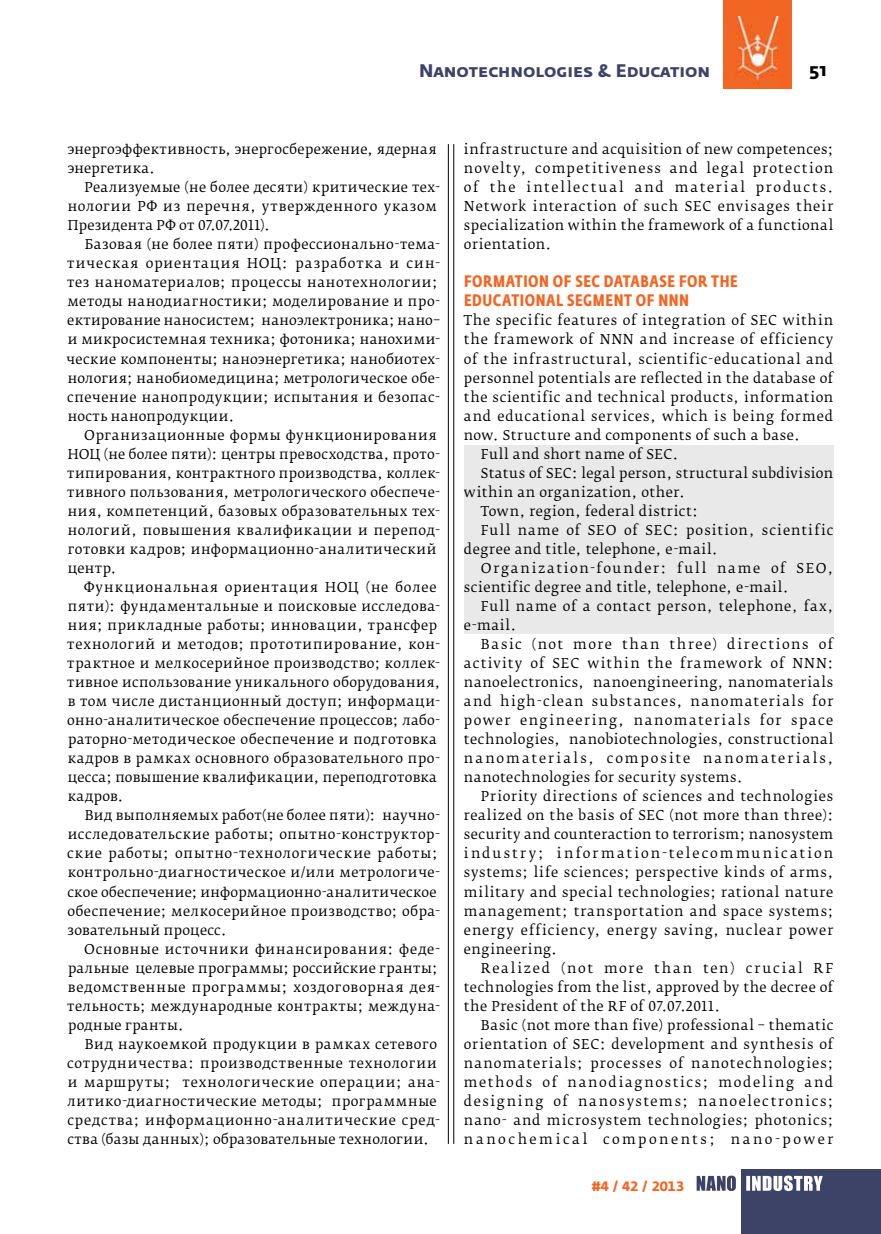
<style>
.page{position:relative;width:881px;height:1234px;background:#fff}
.page>*{position:absolute;margin:0;border:0;box-sizing:border-box;transform-origin:0 0}
.t1{font:700 18px "Fedra Sans Alt Pro";color:#3d4366}
.t2{font:700 18px "Fedra Sans Alt Pro";color:#000}
.t3{font:700 16.5px/19px "Fedra Sans Cond Pro";letter-spacing:.035em;color:#f26522}
.t4{font:13.5px/19px "Fedra Serif B Pro";letter-spacing:.045em;color:#000}
.t5{font:13.5px "Fedra Serif B Pro";letter-spacing:.07em;color:#000}
.t6{font:13.5px "Fedra Serif B Pro";letter-spacing:.065em;color:#000}
.t7{font:13.5px "Fedra Serif B Pro";letter-spacing:.08em;color:#000}
.t8{font:13.5px "Fedra Serif B Pro";letter-spacing:.13em;color:#000}
.t9{font:13.5px/19px "Fedra Serif B Pro";letter-spacing:.025em;color:#000}
.t10{font:13.5px "Fedra Serif B Pro";letter-spacing:.075em;color:#000}
.t11{font:13.5px "Fedra Serif B Pro";letter-spacing:.085em;color:#000}
.t12{font:13.5px "Fedra Serif B Pro";letter-spacing:.095em;color:#000}
.t13{font:13.5px "Fedra Serif B Pro";letter-spacing:.12em;color:#000}
.t14{font:13.5px "Fedra Serif B Pro";letter-spacing:.115em;color:#000}
.t15{font:13.5px "Fedra Serif B Pro";letter-spacing:.16em;color:#000}
.t16{font:13.5px "Fedra Serif B Pro";letter-spacing:.155em;color:#000}
.t17{font:13.5px "Fedra Serif B Pro";letter-spacing:.125em;color:#000}
.t18{font:13.5px "Fedra Serif B Pro";letter-spacing:.14em;color:#000}
.t19{font:13.5px "Fedra Serif B Pro";letter-spacing:.19em;color:#000}
.t20{font:700 13.5px "Fedra Sans Alt Pro";color:#f26522}
</style>
<div class="page">
<svg style="left:791px;top:53px;width:1px;height:30px"></svg>
<div style="left:722px;top:0;width:69px;height:89px;background:#f26522"></div>
<img style="left:727px;top:17px;width:53px;height:67px">
<div style="left:741px;top:1169px;width:139px;height:64px;background:#3d4366"></div>
<svg style="left:746px;top:1175px;width:76px;height:15px"></svg>
<svg style="left:696px;top:1175px;width:39px;height:15px"></svg>
<hr style="left:448px;top:144px;width:1px;height:999px;background:#000">
<hr style="left:453px;top:144px;width:1px;height:999px;background:#000">
<div style="left:464px;top:445px;width:368px;height:188px;background:#e9e9ea"></div>
<h1 class="t1" style="left:419px;top:60px;width:292px">Nanotechnologies &amp; Education</h1>
<h1 class="t2" style="left:809px;top:58px;width:19px">51</h1>
<p class="t9" style="left:68px;top:140px;width:370px">энергоэффективность, энергосбережение, ядерная энергетика.</p>
<p class="t4" style="left:68px;top:178px;width:374px;text-indent:17px">Реализуемые (не более десяти) критические тех&shy;нологии РФ из перечня, утвержденного указом<br>Президента РФ от 07.07.2011).</p>
<p class="t4" style="left:66px;top:235px;width:375px;text-indent:18px">Базовая (не более пяти) профессионально-тема&shy;тическая ориентация НОЦ: разработка и син&shy;тез наноматериалов; процессы нанотехнологии; методы нанодиагностики; моделирование и про&shy;ектирование наносистем; наноэлектроника; нано– и микросистемная техника; фотоника; нанохими&shy;ческие компоненты; наноэнергетика; нанобиотех&shy;нология; нанобиомедицина; метрологическое обе&shy;спечение нанопродукции; испытания и безопас&shy;ность нанопродукции.</p>
<p class="t4" style="left:67px;top:425px;width:374px;text-indent:17px">Организационные формы функционирования НОЦ (не более пяти): центры превосходства, прото&shy;типирования, контрактного производства, коллек&shy;тивного пользования, метрологического обеспече&shy;ния, компетенций, базовых образовательных тех&shy;нологий, повышения квалификации и перепод&shy;готовки кадров; информационно-аналитический центр.</p>
<p class="t4" style="left:67px;top:577px;width:374px;text-indent:17px">Функциональная ориентация НОЦ (не более пяти): фундаментальные и поисковые исследова&shy;ния; прикладные работы; инновации, трансфер технологий и методов; прототипирование, кон&shy;трактное и мелкосерийное производство; коллек&shy;тивное использование уникального оборудования, в том числе дистанционный доступ; информаци&shy;онно-аналитическое обеспечение процессов; лабо&shy;раторно-методическое обеспечение и подготовка кадров в рамках основного образовательного про&shy;цесса; повышение квалификации, переподготовка кадров.</p>
<p class="t4" style="left:67px;top:806px;width:374px;text-indent:17px">Вид выполняемых работ(не более пяти): научно&shy;исследовательские работы; опытно-конструктор&shy;ские работы; опытно-технологические работы; контрольно-диагностическое и/или метрологиче&shy;ское обеспечение; информационно-аналитическое обеспечение; мелкосерийное производство; обра&shy;зовательный процесс.</p>
<p class="t4" style="left:67px;top:939px;width:374px;text-indent:17px">Основные источники финансирования: феде&shy;ральные целевые программы; российские гранты; ведомственные программы; хоздоговорная дея&shy;тельность; международные контракты; междуна&shy;родные гранты.</p>
<p class="t4" style="left:67px;top:1034px;width:374px;text-indent:17px">Вид наукоемкой продукции в рамках сетевого сотрудничества: производственные технологии и маршруты; технологические операции; ана&shy;литико-диагностические методы; программные средства; информационно-аналитические сред&shy;ства (базы данных); образовательные технологии.</p>
<p class="t4" style="left:463px;top:140px;width:370px;text-align:justify">infrastructure and acquisition of new competences; novelty, competitiveness and legal protection of the intellectual and material products.<br>Network interaction of such SEC envisages their specialization within the framework of a functional orientation.</p>
<p class="t3" style="left:464px;top:272px;width:275px">FORMATION OF SEC DATABASE FOR THE<br>EDUCATIONAL SEGMENT OF NNN</p>
<p class="t4" style="left:463px;top:311px;width:370px">The specific features of integration of SEC within</p>
<p class="t4" style="left:463px;top:330px;width:370px">the framework of NNN and increase of efficiency</p>
<p class="t5" style="left:463px;top:350px;width:370px">of the infrastructural, scientific-educational and</p>
<p class="t4" style="left:463px;top:368px;width:370px">personnel potentials are reflected in the database of</p>
<p class="t4" style="left:463px;top:387px;width:370px">the scientific and technical products, information</p>
<p class="t5" style="left:463px;top:407px;width:370px">and educational services, which is being formed</p>
<p class="t4" style="left:463px;top:425px;width:337px">now. Structure and components of such a base.</p>
<p class="t4" style="left:481px;top:444px;width:199px">Full and short name of SEC.</p>
<p class="t4" style="left:481px;top:463px;width:353px">Status of SEC: legal person, structural subdivision</p>
<p class="t4" style="left:463px;top:482px;width:222px">within an organization, other.</p>
<p class="t4" style="left:481px;top:501px;width:218px">Town, region, federal district:</p>
<p class="t7" style="left:481px;top:521px;width:353px">Full name of SEO of SEC: position, scientific</p>
<p class="t4" style="left:463px;top:539px;width:255px">degree and title, telephone, e-mail.</p>
<p class="t8" style="left:481px;top:559px;width:353px">Organization-founder: full name of SEO,</p>
<p class="t4" style="left:463px;top:577px;width:326px">scientific degree and title, telephone, e-mail.</p>
<p class="t6" style="left:481px;top:597px;width:354px">Full name of a contact person, telephone, fax,</p>
<p class="t4" style="left:463px;top:615px;width:54px">e-mail.</p>
<p class="t17" style="left:481px;top:635px;width:353px">Basic (not more than three) directions of</p>
<p class="t7" style="left:463px;top:654px;width:370px">activity of SEC within the framework of NNN:</p>
<p class="t4" style="left:463px;top:672px;width:370px">nanoelectronics, nanoengineering, nanomaterials</p>
<p class="t12" style="left:463px;top:692px;width:371px">and high-clean substances, nanomaterials for</p>
<p class="t14" style="left:463px;top:711px;width:370px">power engineering, nanomaterials for space</p>
<p class="t4" style="left:463px;top:729px;width:370px">technologies, nanobiotechnologies, constructional</p>
<p class="t16" style="left:463px;top:750px;width:370px">nanomaterials, composite nanomaterials,</p>
<p class="t4" style="left:463px;top:767px;width:280px">nanotechnologies for security systems.</p>
<p class="t4" style="left:481px;top:786px;width:353px">Priority directions of sciences and technologies</p>
<p class="t4" style="left:463px;top:806px;width:370px">realized on the basis of SEC (not more than three):</p>
<p class="t4" style="left:463px;top:825px;width:370px">security and counteraction to terrorism; nanosystem</p>
<p class="t15" style="left:463px;top:845px;width:370px">industry; information-telecommunication</p>
<p class="t6" style="left:463px;top:864px;width:370px">systems; life sciences; perspective kinds of arms,</p>
<p class="t4" style="left:463px;top:882px;width:371px">military and special technologies; rational nature</p>
<p class="t5" style="left:463px;top:902px;width:371px">management; transportation and space systems;</p>
<p class="t10" style="left:463px;top:921px;width:370px">energy efficiency, energy saving, nuclear power</p>
<p class="t4" style="left:463px;top:939px;width:95px">engineering.</p>
<p class="t18" style="left:481px;top:959px;width:353px">Realized (not more than ten) crucial RF</p>
<p class="t4" style="left:463px;top:977px;width:370px">technologies from the list, approved by the decree of</p>
<p class="t4" style="left:463px;top:996px;width:258px">the President of the RF of 07.07.2011.</p>
<p class="t4" style="left:481px;top:1015px;width:353px">Basic (not more than five) professional – thematic</p>
<p class="t4" style="left:463px;top:1034px;width:370px">orientation of SEC: development and synthesis of</p>
<p class="t11" style="left:463px;top:1054px;width:371px">nanomaterials; processes of nanotechnologies;</p>
<p class="t8" style="left:463px;top:1073px;width:370px">methods of nanodiagnostics; modeling and</p>
<p class="t13" style="left:463px;top:1092px;width:371px">designing of nanosystems; nanoelectronics;</p>
<p class="t6" style="left:463px;top:1111px;width:370px">nano- and microsystem technologies; photonics;</p>
<p class="t19" style="left:463px;top:1130px;width:371px">nanochemical components; nano-power</p>
<p class="t20" style="left:591px;top:1177px;width:94px">#4 / 42 / 2013</p>
</div>
